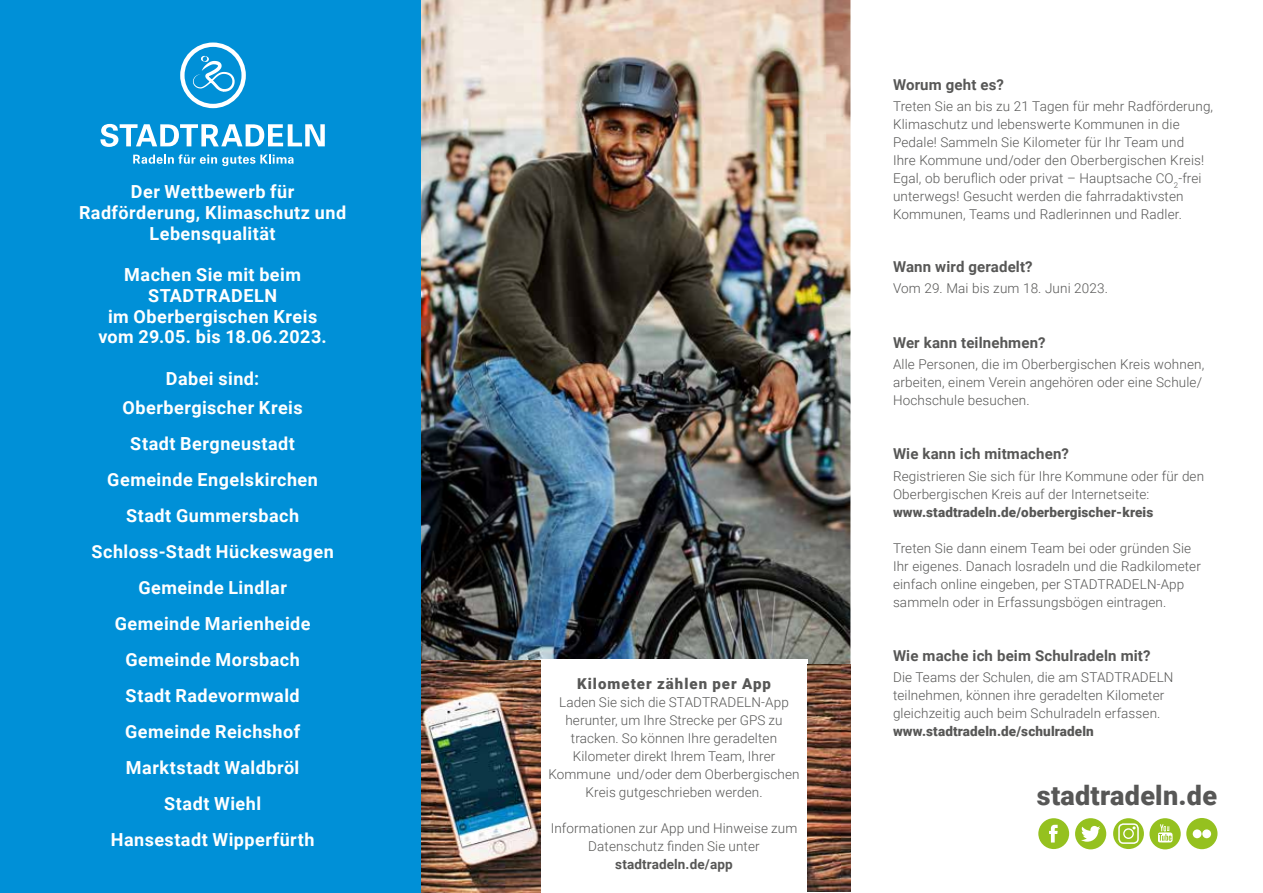
<style>
.page{position:relative;width:1263px;height:893px;background:#fff}
.page>*{position:absolute;margin:0;border:0;box-sizing:border-box;transform-origin:0 0}
.t1{font:900 27px "Roboto";letter-spacing:.01em;color:#575756}
.t2{font:700 18px/36px "Roboto";letter-spacing:.025em;color:#fff;text-align:center}
.t3{font:700 15px "Roboto";letter-spacing:.01em;color:#575756}
.t4{font:900 15px "Roboto";letter-spacing:.07em;color:#575756}
.t5{font:300 13.5px/18px "Roboto";letter-spacing:.01em;color:#575756}
.t6{font:900 13.5px "Roboto";letter-spacing:.01em;color:#575756}
.t7{font:700 13.5px "Roboto";letter-spacing:.01em;color:#575756}
</style>
<div class="page">
<img style="left:421px;top:0;width:429px;height:665px">
<div style="left:0;top:0;width:421px;height:893px;background:#0090d7"></div>
<svg style="left:180px;top:43px;width:66px;height:65px"></svg>
<svg style="left:100px;top:124px;width:225px;height:23px"></svg>
<svg style="left:133px;top:154px;width:161px;height:12px"></svg>
<div style="left:1038px;top:818px;width:31px;height:31px;background:#95c11f;border-radius:50%"></div>
<svg style="left:1049px;top:825px;width:9px;height:17px"></svg>
<div style="left:1149px;top:818px;width:32px;height:31px;background:#95c11f;border-radius:50%"></div>
<svg style="left:1158px;top:824px;width:14px;height:18px"></svg>
<svg style="left:1075px;top:818px;width:31px;height:31px"></svg>
<div style="left:1113px;top:818px;width:31px;height:31px;background:#95c11f;border-radius:50%"></div>
<div style="left:1118px;top:823px;width:21px;height:21px;border:2px solid #fff;border-radius:4px"></div>
<div style="left:1123px;top:828px;width:11px;height:11px;border:1px solid #fff;border-radius:50%"></div>
<div style="left:1186px;top:818px;width:31px;height:31px;background:#95c11f;border-radius:50%"></div>
<div style="left:1193px;top:829px;width:8px;height:9px;background:#fff;border-radius:50%"></div>
<div style="left:1202px;top:829px;width:9px;height:9px;background:#fff;border-radius:50%"></div>
<svg style="left:540px;top:659px;width:268px;height:234px"></svg>
<img style="left:421px;top:661px;width:119px;height:231px">
<img style="left:808px;top:665px;width:42px;height:226px">
<h2 class="t2" style="left:79px;top:181px;width:269px;line-height:20.7px">Der Wettbewerb für<br>Radförderung, Klimaschutz und<br>Lebensqualität</h2>
<h2 class="t2" style="left:98px;top:264px;width:230px;line-height:20.7px">Machen Sie mit beim<br>STADTRADELN<br>im Oberbergischen Kreis vom 29.05. bis 18.06.2023.</h2>
<h2 class="t2" style="left:123px;top:363px;width:182px;line-height:29.2px">Dabei sind:<br>Oberbergischer Kreis</h2>
<p class="t2" style="left:92px;top:425px;width:244px">Stadt Bergneustadt<br>Gemeinde Engelskirchen<br>Stadt Gummersbach<br>Schloss-Stadt Hückeswagen<br>Gemeinde Lindlar<br>Gemeinde Marienheide<br>Gemeinde Morsbach<br>Stadt Radevormwald<br>Gemeinde Reichshof<br>Marktstadt Waldbröl<br>Stadt Wiehl<br>Hansestadt Wipperfürth</p>
<p class="t4" style="left:577px;top:673px;width:195px">Kilometer zählen per App</p>
<p class="t5" style="left:548px;top:693px;width:253px;text-align:center">Laden Sie sich die STADTRADELN-App herunter, um Ihre Strecke per GPS zu tracken. So können Ihre geradelten Kilometer direkt Ihrem Team, Ihrer Kommune und/oder dem Oberbergischen Kreis gutgeschrieben werden.</p>
<p class="t5" style="left:551px;top:819px;width:248px;text-align:center">Informationen zur App und Hinweise zum<br>Datenschutz finden Sie unter</p>
<p class="t7" style="left:615px;top:855px;width:119px">stadtradeln.de/app</p>
<p class="t3" style="left:893px;top:74px;width:113px">Worum geht es?</p>
<p class="t5" style="left:893px;top:97px;width:322px">Treten Sie an bis zu 21 Tagen für mehr Radförderung, Klimaschutz und lebenswerte Kommunen in die Pedale! Sammeln Sie Kilometer für Ihr Team und<br>Ihre Kommune und/oder den Oberbergischen Kreis!<br>Egal, ob beruflich oder privat – Hauptsache CO<sub>2</sub>-frei unterwegs! Gesucht werden die fahrradaktivsten Kommunen, Teams und Radlerinnen und Radler.</p>
<p class="t3" style="left:893px;top:256px;width:141px">Wann wird geradelt?</p>
<p class="t5" style="left:893px;top:279px;width:216px">Vom 29. Mai bis zum 18. Juni 2023.</p>
<p class="t3" style="left:893px;top:332px;width:154px">Wer kann teilnehmen?</p>
<p class="t5" style="left:893px;top:355px;width:313px">Alle Personen, die im Oberbergischen Kreis wohnen, arbeiten, einem Verein angehören oder eine Schule/<br>Hochschule besuchen.</p>
<p class="t3" style="left:893px;top:443px;width:178px">Wie kann ich mitmachen?</p>
<p class="t5" style="left:893px;top:466px;width:313px">Registrieren Sie sich für Ihre Kommune oder für den<br>Oberbergischen Kreis auf der Internetseite:</p>
<p class="t6" style="left:893px;top:502px;width:262px">www.stadtradeln.de/oberbergischer-kreis</p>
<p class="t5" style="left:893px;top:538px;width:309px">Treten Sie dann einem Team bei oder gründen Sie Ihr eigenes. Danach losradeln und die Radkilometer einfach online eingeben, per STADTRADELN-App sammeln oder in Erfassungsbögen eintragen.</p>
<p class="t3" style="left:893px;top:645px;width:259px">Wie mache ich beim Schulradeln mit?</p>
<p class="t5" style="left:893px;top:668px;width:282px">Die Teams der Schulen, die am STADTRADELN teilnehmen, können ihre geradelten Kilometer gleichzeitig auch beim Schulradeln erfassen.</p>
<p class="t6" style="left:893px;top:722px;width:202px">www.stadtradeln.de/schulradeln</p>
<h1 class="t1" style="left:1037px;top:777px;width:182px">stadtradeln.de</h1>
</div>
